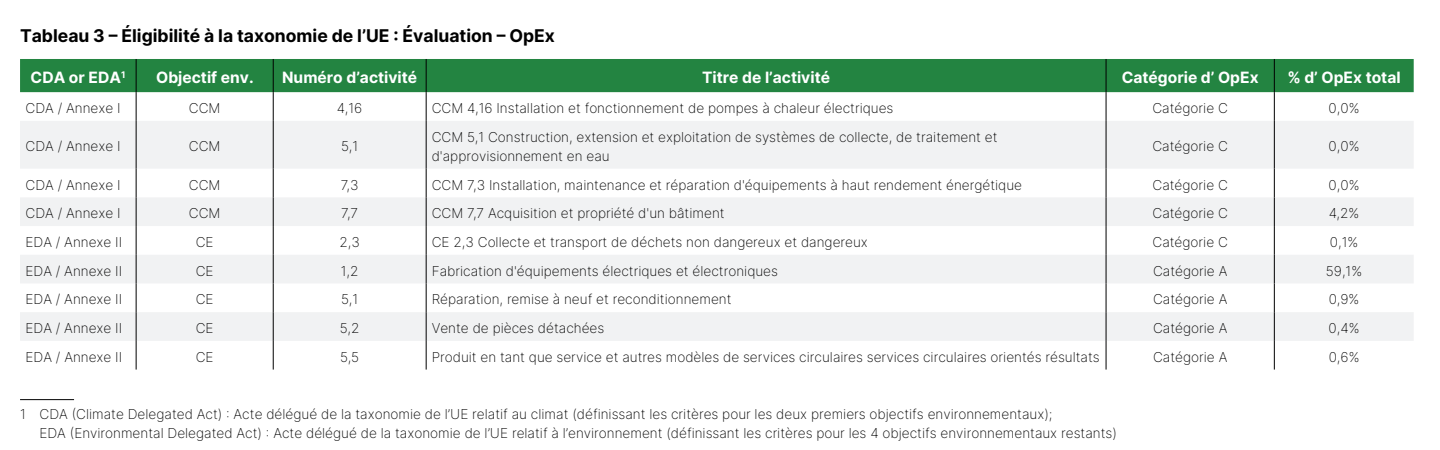
<style>
.page{position:relative;width:1440px;height:450px;background:#fff}
.page>*{position:absolute;margin:0;border:0;box-sizing:border-box;transform-origin:0 0}
.t1{font:17.55px "Inter";color:#000}
.t2{font:15.6px "Inter";color:#fff}
.t3{font:13.65px/19.1px "Inter";color:#000}
</style>
<div class="page">
<div style="left:20px;top:59px;width:1394px;height:33px;background:#238441"></div>
<svg style="left:20px;top:121px;width:1393px;height:220px;fill:#f1f2f3"></svg>
<hr style="left:136px;top:59px;width:1px;height:33px;background:#000">
<hr style="left:273px;top:59px;width:1px;height:33px;background:#000">
<hr style="left:426px;top:59px;width:1px;height:33px;background:#000">
<hr style="left:1106px;top:59px;width:1px;height:33px;background:#000">
<hr style="left:1274px;top:59px;width:1px;height:33px;background:#000">
<svg style="left:136px;top:92px;width:1px;height:29px"></svg>
<svg style="left:273px;top:92px;width:1px;height:29px"></svg>
<svg style="left:426px;top:92px;width:1px;height:29px"></svg>
<svg style="left:1106px;top:92px;width:1px;height:29px"></svg>
<svg style="left:1274px;top:92px;width:1px;height:29px"></svg>
<hr style="left:136px;top:121px;width:1px;height:48px;background:#000">
<hr style="left:273px;top:121px;width:1px;height:48px;background:#000">
<hr style="left:426px;top:121px;width:1px;height:48px;background:#000">
<hr style="left:1106px;top:121px;width:1px;height:48px;background:#000">
<hr style="left:1274px;top:121px;width:1px;height:48px;background:#000">
<svg style="left:136px;top:169px;width:1px;height:201px"></svg>
<svg style="left:273px;top:169px;width:1px;height:201px"></svg>
<svg style="left:426px;top:169px;width:1px;height:201px"></svg>
<svg style="left:1106px;top:169px;width:1px;height:201px"></svg>
<svg style="left:1274px;top:169px;width:1px;height:201px"></svg>
<hr style="left:20px;top:399px;width:54px;height:1px;background:#000">
<p class="t1" style="left:20px;top:23px;width:536px">Tableau 3 – Éligibilité à la taxonomie de l’UE : Évaluation – OpEx</p>
<p class="t2" style="left:31px;top:66px;width:96px">CDA or EDA<sup>1</sup></p>
<p class="t2" style="left:156px;top:66px;width:99px">Objectif env.</p>
<p class="t2" style="left:282px;top:66px;width:137px">Numéro d’activité</p>
<p class="t2" style="left:702px;top:66px;width:129px">Titre de l’activité</p>
<p class="t2" style="left:1122px;top:66px;width:138px">Catégorie d’ OpEx</p>
<p class="t2" style="left:1287px;top:66px;width:115px">% d’ OpEx total</p>
<p class="t3" style="left:26px;top:98px;width:97px">CDA / Annexe I</p>
<p class="t3" style="left:189px;top:98px;width:33px">CCM</p>
<p class="t3" style="left:337px;top:98px;width:27px">4,16</p>
<p class="t3" style="left:432px;top:98px;width:463px">CCM 4,16 Installation et fonctionnement de pompes à chaleur électriques</p>
<p class="t3" style="left:1152px;top:98px;width:77px">Catégorie C</p>
<p class="t3" style="left:1329px;top:98px;width:32px">0,0%</p>
<p class="t3" style="left:26px;top:137px;width:97px">CDA / Annexe I</p>
<p class="t3" style="left:189px;top:137px;width:33px">CCM</p>
<p class="t3" style="left:341px;top:137px;width:18px">5,1</p>
<p class="t3" style="left:432px;top:127px;width:567px">CCM 5,1 Construction, extension et exploitation de systèmes de collecte, de traitement et d'approvisionnement en eau</p>
<p class="t3" style="left:1152px;top:137px;width:77px">Catégorie C</p>
<p class="t3" style="left:1329px;top:137px;width:32px">0,0%</p>
<p class="t3" style="left:26px;top:175px;width:97px">CDA / Annexe I</p>
<p class="t3" style="left:189px;top:175px;width:33px">CCM</p>
<p class="t3" style="left:341px;top:175px;width:19px">7,3</p>
<p class="t3" style="left:432px;top:175px;width:592px">CCM 7,3 Installation, maintenance et réparation d'équipements à haut rendement énergétique</p>
<p class="t3" style="left:1152px;top:175px;width:77px">Catégorie C</p>
<p class="t3" style="left:1329px;top:175px;width:32px">0,0%</p>
<p class="t3" style="left:26px;top:204px;width:97px">CDA / Annexe I</p>
<p class="t3" style="left:189px;top:204px;width:33px">CCM</p>
<p class="t3" style="left:341px;top:204px;width:18px">7,7</p>
<p class="t3" style="left:432px;top:204px;width:294px">CCM 7,7 Acquisition et propriété d'un bâtiment</p>
<p class="t3" style="left:1152px;top:204px;width:77px">Catégorie C</p>
<p class="t3" style="left:1329px;top:204px;width:32px">4,2%</p>
<p class="t3" style="left:26px;top:232px;width:98px">EDA / Annexe II</p>
<p class="t3" style="left:196px;top:232px;width:19px">CE</p>
<p class="t3" style="left:339px;top:232px;width:22px">2,3</p>
<p class="t3" style="left:432px;top:232px;width:438px">CE 2,3 Collecte et transport de déchets non dangereux et dangereux</p>
<p class="t3" style="left:1152px;top:232px;width:77px">Catégorie C</p>
<p class="t3" style="left:1330px;top:232px;width:30px">0,1%</p>
<p class="t3" style="left:26px;top:261px;width:98px">EDA / Annexe II</p>
<p class="t3" style="left:196px;top:261px;width:19px">CE</p>
<p class="t3" style="left:341px;top:261px;width:19px">1,2</p>
<p class="t3" style="left:432px;top:261px;width:348px">Fabrication d'équipements électriques et électroniques</p>
<p class="t3" style="left:1153px;top:261px;width:76px">Catégorie A</p>
<p class="t3" style="left:1326px;top:261px;width:38px">59,1%</p>
<p class="t3" style="left:26px;top:290px;width:98px">EDA / Annexe II</p>
<p class="t3" style="left:196px;top:290px;width:19px">CE</p>
<p class="t3" style="left:341px;top:290px;width:18px">5,1</p>
<p class="t3" style="left:432px;top:290px;width:301px">Réparation, remise à neuf et reconditionnement</p>
<p class="t3" style="left:1153px;top:290px;width:76px">Catégorie A</p>
<p class="t3" style="left:1329px;top:290px;width:32px">0,9%</p>
<p class="t3" style="left:26px;top:318px;width:98px">EDA / Annexe II</p>
<p class="t3" style="left:196px;top:318px;width:19px">CE</p>
<p class="t3" style="left:340px;top:318px;width:21px">5,2</p>
<p class="t3" style="left:432px;top:318px;width:174px">Vente de pièces détachées</p>
<p class="t3" style="left:1153px;top:318px;width:76px">Catégorie A</p>
<p class="t3" style="left:1329px;top:318px;width:32px">0,4%</p>
<p class="t3" style="left:26px;top:347px;width:98px">EDA / Annexe II</p>
<p class="t3" style="left:196px;top:347px;width:19px">CE</p>
<p class="t3" style="left:340px;top:347px;width:21px">5,5</p>
<p class="t3" style="left:432px;top:347px;width:670px">Produit en tant que service et autres modèles de services circulaires services circulaires orientés résultats</p>
<p class="t3" style="left:1153px;top:347px;width:76px">Catégorie A</p>
<p class="t3" style="left:1329px;top:347px;width:32px">0,6%</p>
<p class="t3" style="left:40px;top:404px;width:1079px;text-indent:-19px">1 CDA (Climate Delegated Act) : Acte délégué de la taxonomie de l’UE relatif au climat (définissant les critères pour les deux premiers objectifs environnementaux);<br>EDA (Environmental Delegated Act) : Acte délégué de la taxonomie de l’UE relatif à l’environnement (définissant les critères pour les 4 objectifs environnementaux restants)</p>
</div>
